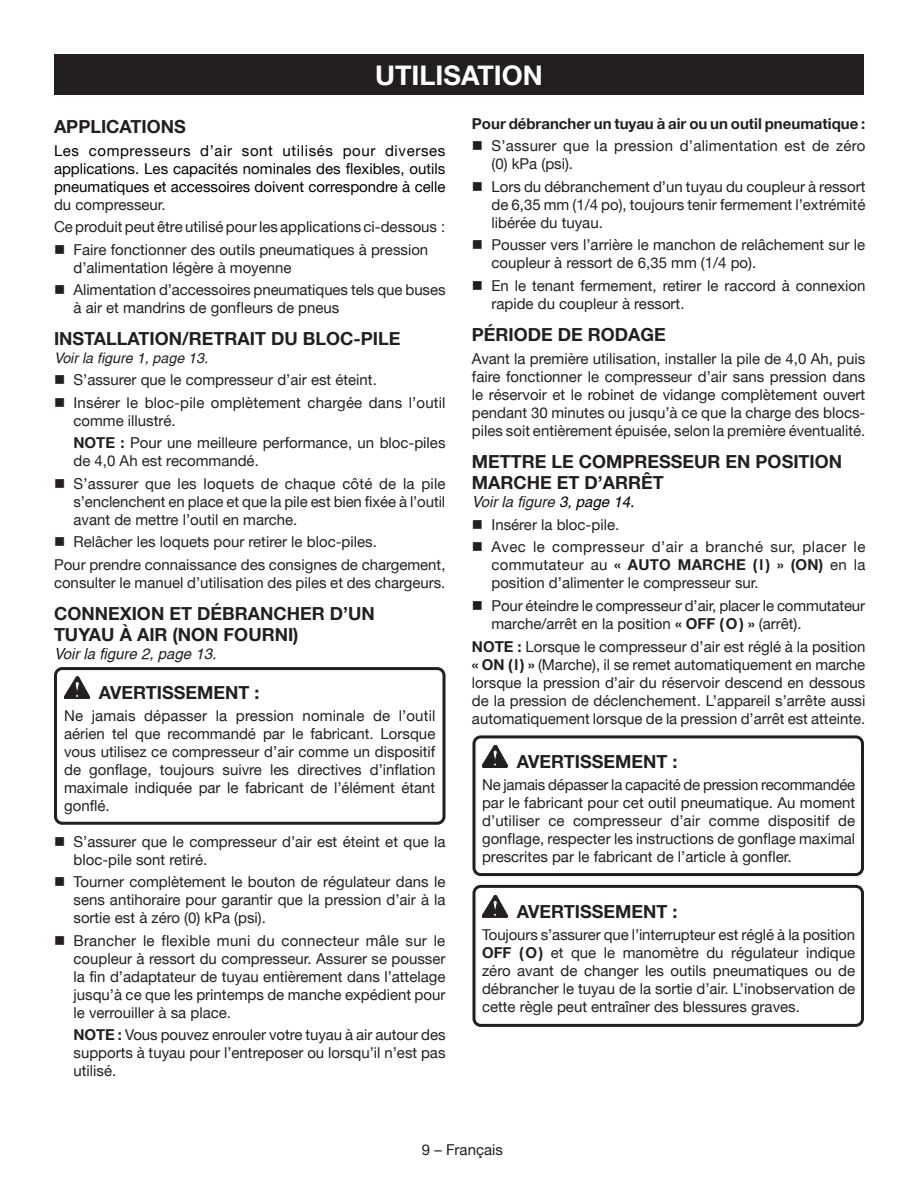
<style>
.page{position:relative;width:918px;height:1188px;background:#fff}
.page>*{position:absolute;margin:0;border:0;box-sizing:border-box;transform-origin:0 0}
.HEADING{font:700 27px "Helvetica Neue";color:#fff}
.Heading_2{font:700 18px/21.6px "Helvetica Neue";color:#231f20}
.Heading_2_w_no_space{font:700 18px/21.6px "Helvetica Neue";color:#231f20}
.Warning{font:700 18px "Helvetica Neue";color:#231f20}
.bullets{font:15px/18px "Helvetica Neue";color:#231f20}
.Warning_Text{font:15px/18px "Helvetica Neue";color:#231f20;text-align:justify}
.Body_text{font:15px/18px "Helvetica Neue";color:#231f20}
.Body_text-2{font:15px/18px "Helvetica Neue";color:#000;text-align:justify}
.Body_text-3{font:700 15px "Helvetica Neue";color:#231f20}
.see_figure{font:italic 15px "Helvetica";color:#231f20}
.Body_text-4{font:italic 14.25px "Helvetica";color:#231f20}
.s1{color:#231f20}
.s2{font-weight:700}
.s3{color:#000}
</style>
<div class="page">
<svg style="left:64px;top:677px;width:26px;height:22px"></svg>
<svg style="left:482px;top:745px;width:26px;height:23px"></svg>
<svg style="left:482px;top:895px;width:26px;height:23px"></svg>
<div style="left:54px;top:54px;width:810px;height:40px;background:#231f20"></div>
<div style="left:54px;top:667px;width:392px;height:158px;border:3px solid #231f20;border-radius:7px"></div>
<div style="left:472px;top:735px;width:392px;height:141px;border:3px solid #231f20;border-radius:7px"></div>
<div style="left:472px;top:885px;width:392px;height:142px;border:3px solid #231f20;border-radius:7px"></div>
<p class="HEADING" style="left:375px;top:58px;width:169px">UTILISATION</p>
<p class="Heading_2" style="left:54px;top:116px;width:133px">APPLICATIONS</p>
<p class="Body_text-2" style="left:54px;top:141px;width:393px">Les compresseurs d’air sont utilisés pour diverses applications. Les capacités nominales des flexibles, outils pneumatiques et accessoires doivent correspondre à celle <span class="s1">du compresseur.</span></p>
<p class="Body_text" style="left:54px;top:218px;width:393px">Ce produit peut être utilisé pour les applications ci-dessous :</p>
<p class="Body_text" style="left:74px;top:240px;width:356px;text-indent:-20px">■ Faire fonctionner des outils pneumatiques à pression d’alimentation légère à moyenne</p>
<p class="bullets" style="left:74px;top:281px;width:374px;text-indent:-20px">■ Alimentation d’accessoires pneumatiques tels que buses à air et mandrins de gonfleurs de pneus</p>
<p class="Heading_2" style="left:54px;top:328px;width:348px">INSTALLATION/RETRAIT DU BLOC-PILE</p>
<p class="Body_text-4" style="left:54px;top:349px;width:156px">Voir la figure 1, page 13.</p>
<p class="bullets" style="left:54px;top:371px;width:324px">■ S’assurer que le compresseur d’air est éteint.</p>
<p class="bullets" style="left:74px;top:393px;width:374px;text-indent:-20px">■ Insérer le bloc-pile omplètement chargée dans l’outil comme illustré.</p>
<p class="bullets" style="left:74px;top:434px;width:374px"><span class="s2">NOTE :</span> Pour une meilleure performance, un bloc-piles de 4,0 Ah est recommandé.</p>
<p class="bullets" style="left:74px;top:474px;width:374px;text-align:justify;text-indent:-20px">■ S’assurer que les loquets de chaque côté de la pile s’enclenchent en place et que la pile est bien fixée à l’outil avant de mettre l’outil en marche.</p>
<p class="bullets" style="left:54px;top:533px;width:324px">■ Relâcher les loquets pour retirer le bloc-piles.</p>
<p class="Body_text" style="left:54px;top:555px;width:393px">Pour prendre connaissance des consignes de chargement, consulter le manuel d’utilisation des piles et des chargeurs.</p>
<p class="Heading_2" style="left:54px;top:602px;width:322px">CONNEXION ET DÉBRANCHER D’UN<br>TUYAU À AIR (NON FOURNI)</p>
<p class="see_figure" style="left:54px;top:645px;width:164px">Voir la figure 2, page 13.</p>
<p class="Warning" style="left:99px;top:681px;width:162px">AVERTISSEMENT :</p>
<p class="Warning_Text" style="left:64px;top:707px;width:373px">Ne jamais dépasser la pression nominale de l’outil aérien tel que recommandé par le fabricant. Lorsque vous utilisez ce compresseur d’air comme un dispositif de gonflage, toujours suivre les directives d’inflation maximale indiquée par le fabricant de l’élément étant gonflé.</p>
<p class="bullets" style="left:74px;top:832px;width:373px;text-indent:-20px">■ S’assurer que le compresseur d’air est éteint et que la bloc-pile sont retiré.</p>
<p class="bullets" style="left:74px;top:873px;width:374px;text-align:justify;text-indent:-20px">■ Tourner complètement le bouton de régulateur dans le sens antihoraire pour garantir que la pression d’air à la sortie est à zéro (0) kPa (psi).</p>
<p class="bullets" style="left:74px;top:931px;width:374px;text-align:justify;text-indent:-20px">■ Brancher le flexible muni du connecteur mâle sur le coupleur à ressort du compresseur. Assurer se pousser la fin d’adaptateur de tuyau entièrement dans l’attelage jusqu’à ce que les printemps de manche expédient pour le verrouiller à sa place.</p>
<p class="bullets" style="left:74px;top:1026px;width:374px;text-align:justify"><span class="s2">NOTE :</span> Vous pouvez enrouler votre tuyau à air autour des supports à tuyau pour l’entreposer ou lorsqu’il n’est pas utilisé.</p>
<p class="Body_text-3" style="left:472px;top:114px;width:395px">Pour débrancher un tuyau à air ou un outil pneumatique :</p>
<p class="bullets" style="left:491px;top:137px;width:376px;text-indent:-20px">■ S’assurer que la pression d’alimentation est de zéro (0) kPa (psi).</p>
<p class="bullets" style="left:491px;top:177px;width:375px;text-align:justify;text-indent:-20px">■ Lors du débranchement d’un tuyau du coupleur à ressort de 6,35 mm (1/4 po), toujours tenir fermement l’extrémité libérée du tuyau.</p>
<p class="bullets" style="left:491px;top:236px;width:375px;text-indent:-20px">■ Pousser vers l’arrière le manchon de relâchement sur le coupleur à ressort de 6,35 mm (1/4 po).</p>
<p class="bullets" style="left:491px;top:276px;width:375px;text-indent:-20px">■ En le tenant fermement, retirer le raccord à connexion rapide du coupleur à ressort.</p>
<p class="Heading_2" style="left:472px;top:323px;width:195px">PÉRIODE DE RODAGE</p>
<p class="Body_text" style="left:472px;top:349px;width:395px;text-align:justify">Avant la première utilisation, installer la pile de 4,0 Ah, puis faire fonctionner le compresseur d’air sans pression dans le réservoir et le robinet de vidange complètement ouvert pendant 30 minutes ou jusqu’à ce que la charge des blocs&shy;piles soit entièrement épuisée, selon la première éventualité.</p>
<p class="Heading_2_w_no_space" style="left:472px;top:450px;width:372px">METTRE LE COMPRESSEUR EN POSITION<br>MARCHE ET D’ARRÊT</p>
<p class="see_figure" style="left:472px;top:493px;width:164px">Voir la figure <span class="s3">3, page 14.</span></p>
<p class="bullets" style="left:472px;top:515px;width:149px">■ Insérer la bloc-pile.</p>
<p class="bullets" style="left:491px;top:538px;width:376px;text-align:justify;text-indent:-20px">■ Avec le compresseur d’air a branché sur, placer le commutateur au <span class="s2">« AUTO MARCHE ( l ) » (ON)</span> en la position d’alimenter le compresseur sur.</p>
<p class="bullets" style="left:491px;top:596px;width:375px;text-indent:-20px">■ Pour éteindre le compresseur d’air, placer le commutateur marche/arrêt en la position <span class="s2">« OFF (O) »</span> (arrêt).</p>
<p class="bullets" style="left:472px;top:637px;width:395px;text-align:justify"><span class="s2">NOTE :</span> Lorsque le compresseur d’air est réglé à la position <span class="s2">« ON (l) »</span> (Marche), il se remet automatiquement en marche lorsque la pression d’air du réservoir descend en dessous de la pression de déclenchement. L’appareil s’arrête aussi automatiquement lorsque de la pression d’arrêt est atteinte.</p>
<p class="Warning" style="left:517px;top:750px;width:162px">AVERTISSEMENT :</p>
<p class="Warning_Text" style="left:482px;top:776px;width:375px">Ne jamais dépasser la capacité de pression recommandée par le fabricant pour cet outil pneumatique. Au moment d’utiliser ce compresseur d’air comme dispositif de gonflage, respecter les instructions de gonflage maximal prescrites par le fabricant de l’article à gonfler.</p>
<p class="Warning" style="left:517px;top:900px;width:162px">AVERTISSEMENT :</p>
<p class="Warning_Text" style="left:482px;top:926px;width:375px">Toujours s’assurer que l’interrupteur est réglé à la position <span class="s2">OFF (O)</span> et que le manomètre du régulateur indique zéro avant de changer les outils pneumatiques ou de débrancher le tuyau de la sortie d’air. L’inobservation de cette règle peut entraîner des blessures graves.</p>
<p class="Body_text" style="left:422px;top:1140px;width:83px">9 – Français</p>
</div>
